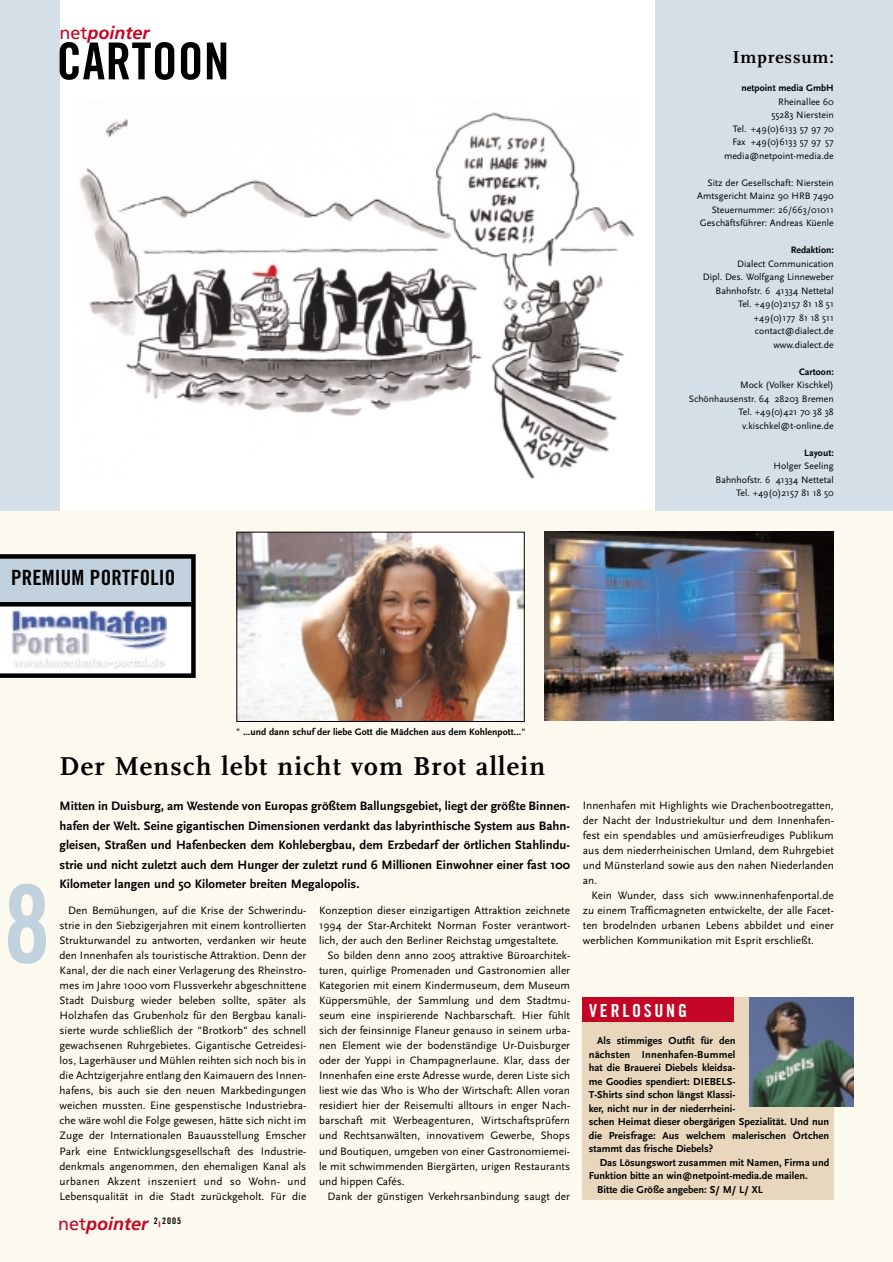
<style>
.page{position:relative;width:893px;height:1262px;background:#fff}
.page>*{position:absolute;margin:0;border:0;box-sizing:border-box;transform-origin:0 0}
.t1{font:108px "Trade Gothic Bold Cond Twenty";color:#c1d1dd}
.t2{font:51px "Trade Gothic Bold Cond Twenty";letter-spacing:.01em;color:#000}
.t3{font:700 27px "Scala";letter-spacing:.05em;color:#000}
.t4{font:21px "Trade Gothic Bold Cond Twenty";letter-spacing:.01em;color:#000}
.t5{font:italic 700 18px "Frutiger";color:#c40626}
.t6{font:700 18px "Scala";letter-spacing:.05em;color:#000}
.t7{font:18px "Trade Gothic Bold Cond Twenty";letter-spacing:.15em;color:#fff}
.t8{font:700 12.75px/19.5px "Scala Sans";letter-spacing:.005em;color:#000;text-align:justify}
.t9{font:11.25px/15px "Scala Sans";letter-spacing:.005em;color:#000;text-align:justify}
.t10{font:700 10.5px/13.5px "Scala Sans";letter-spacing:.005em;color:#000}
.t11{font:9.75px/13.5px "Scala Sans";letter-spacing:.005em;color:#000;text-align:right}
.t12{font:700 9.75px "Scala Sans";letter-spacing:.005em;color:#000}
.s1{font-weight:400;font-style:normal}
</style>
<div class="page">
<div style="left:0;top:510px;width:892px;height:752px;background:#fcf9ee"></div>
<div style="left:0;top:0;width:60px;height:510px;background:#d4dfe8"></div>
<img style="left:79px;top:112px;width:556px;height:367px">
<div style="left:655px;top:0;width:237px;height:510px;background:#d4dfe8"></div>
<svg style="left:0;top:554px;width:196px;height:124px;background:#a2acb3"></svg>
<img style="left:8px;top:608px;width:159px;height:63px">
<img style="left:238px;top:533px;width:284px;height:187px">
<div style="left:236px;top:531px;width:288px;height:191px;border:1px solid #000"></div>
<img style="left:544px;top:531px;width:289px;height:189px">
<div style="left:583px;top:997px;width:250px;height:202px;background:#e8d7bc"></div>
<img style="left:749px;top:997px;width:104px;height:109px">
<div style="left:583px;top:997px;width:151px;height:25px;background:#c40626"></div>
<h3 class="t5" style="left:60px;top:25px;width:91px"><span class="s1">net</span>pointer</h3>
<h2 class="t2" style="left:57px;top:43px;width:174px">CARTOON</h2>
<h3 class="t4" style="left:11px;top:569px;width:166px">PREMIUM PORTFOLIO</h3>
<h3 class="t6" style="left:732px;top:48px;width:102px">Impressum:</h3>
<p class="t12" style="left:741px;top:85px;width:94px">netpoint media GmbH</p>
<p class="t11" style="left:724px;top:96px;width:111px">Rheinallee 60<br>55283 Nierstein<br>Tel. +49(0)6133 57 97 70<br>Fax +49(0)6133 57 97 57 media@netpoint-media.de</p>
<p class="t11" style="left:697px;top:177px;width:138px">Sitz der Gesellschaft: Nierstein<br>Amtsgericht Mainz 90 HRB 7490<br>Steuernummer: 26/663/01011<br>Geschäftsführer: Andreas Küenle</p>
<p class="t12" style="left:790px;top:247px;width:45px">Redaktion:</p>
<p class="t11" style="left:702px;top:258px;width:133px">Dialect Communication<br>Dipl. Des. Wolfgang Linneweber<br>Bahnhofstr. 6 41334 Nettetal<br>Tel. +49(0)2157 81 18 51 +49(0)177 81 18 511 contact@dialect.de www.dialect.de</p>
<p class="t12" style="left:799px;top:369px;width:36px">Cartoon:</p>
<p class="t11" style="left:688px;top:379px;width:146px">Mock (Volker Kischkel)<br>Schönhausenstr. 64 28203 Bremen<br>Tel. +49(0)421 70 38 38 v.kischkel@t-online.de</p>
<p class="t12" style="left:804px;top:450px;width:31px">Layout:</p>
<p class="t11" style="left:715px;top:460px;width:120px">Holger Seeling<br>Bahnhofstr. 6 41334 Nettetal<br>Tel. +49(0)2157 81 18 50</p>
<h1 class="t1" style="left:3px;top:884px;width:49px">8</h1>
<p class="t12" style="left:236px;top:729px;width:290px">" ...und dann schuf der liebe Gott die Mädchen aus dem Kohlenpott..."</p>
<h3 class="t3" style="left:60px;top:753px;width:487px">Der Mensch lebt nicht vom Brot allein</h3>
<p class="t8" style="left:60px;top:797px;width:512px">Mitten in Duisburg, am Westende von Europas größtem Ballungsgebiet, liegt der größte Binnen&shy;hafen der Welt. Seine gigantischen Dimensionen verdankt das labyrinthische System aus Bahn&shy;gleisen, Straßen und Hafenbecken dem Kohlebergbau, dem Erzbedarf der örtlichen Stahlindu&shy;strie und nicht zuletzt auch dem Hunger der zuletzt rund 6 Millionen Einwohner einer fast 100<br>Kilometer langen und 50 Kilometer breiten Megalopolis.</p>
<p class="t9" style="left:60px;top:904px;width:248px;text-indent:9px">Den Bemühungen, auf die Krise der Schwerindu&shy;strie in den Siebzigerjahren mit einem kontrollierten Strukturwandel zu antworten, verdanken wir heute den Innenhafen als touristische Attraktion. Denn der Kanal, der die nach einer Verlagerung des Rheinstro&shy;mes im Jahre 1000 vom Flussverkehr abgeschnittene Stadt Duisburg wieder beleben sollte, später als Holzhafen das Grubenholz für den Bergbau kanali&shy;sierte wurde schließlich der "Brotkorb" des schnell gewachsenen Ruhrgebietes. Gigantische Getreidesi&shy;los, Lagerhäuser und Mühlen reihten sich noch bis in die Achtzigerjahre entlang den Kaimauern des Innen&shy;hafens, bis auch sie den neuen Markbedingungen weichen mussten. Eine gespenstische Industriebra&shy;che wäre wohl die Folge gewesen, hätte sich nicht im Zuge der Internationalen Bauausstellung Emscher Park eine Entwicklungsgesellschaft des Industrie&shy;denkmals angenommen, den ehemaligen Kanal als urbanen Akzent inszeniert und so Wohn- und Lebensqualität in die Stadt zurückgeholt. Für die</p>
<h3 class="t5" style="left:58px;top:1216px;width:124px"><span class="s1">net</span>pointer <sup>2</sup><sup>ı</sup> <sup>2005</sup></h3>
<p class="t9" style="left:319px;top:904px;width:252px">Konzeption dieser einzigartigen Attraktion zeichnete 1994 der Star-Architekt Norman Foster verantwort&shy;lich, der auch den Berliner Reichstag umgestaltete.</p>
<p class="t9" style="left:319px;top:949px;width:252px;text-indent:9px">So bilden denn anno 2005 attraktive Büroarchitek&shy;turen, quirlige Promenaden und Gastronomien aller Kategorien mit einem Kindermuseum, dem Museum Küppersmühle, der Sammlung und dem Stadtmu&shy;seum eine inspirierende Nachbarschaft. Hier fühlt sich der feinsinnige Flaneur genauso in seinem urba&shy;nen Element wie der bodenständige Ur-Duisburger oder der Yuppi in Champagnerlaune. Klar, dass der Innenhafen eine erste Adresse wurde, deren Liste sich liest wie das Who is Who der Wirtschaft: Allen voran residiert hier der Reisemulti alltours in enger Nach&shy;barschaft mit Werbeagenturen, Wirtschaftsprüfern und Rechtsanwälten, innovativem Gewerbe, Shops und Boutiquen, umgeben von einer Gastronomiemei&shy;le mit schwimmenden Biergärten, urigen Restaurants und hippen Cafés.</p>
<p class="t9" style="left:327px;top:1189px;width:244px">Dank der günstigen Verkehrsanbindung saugt der</p>
<p class="t9" style="left:583px;top:799px;width:252px">Innenhafen mit Highlights wie Drachenbootregatten, der Nacht der Industriekultur und dem Innenhafen&shy;fest ein spendables und amüsierfreudiges Publikum aus dem niederrheinischen Umland, dem Ruhrgebiet und Münsterland sowie aus den nahen Niederlanden an.</p>
<p class="t9" style="left:583px;top:889px;width:252px;text-indent:9px">Kein Wunder, dass sich www.innenhafenportal.de zu einem Trafficmagneten entwickelte, der alle Facet&shy;ten brodelnden urbanen Lebens abbildet und einer werblichen Kommunikation mit Esprit erschließt.</p>
<h3 class="t7" style="left:589px;top:1003px;width:99px">VERLOSUNG</h3>
<p class="t10" style="left:588px;top:1035px;width:242px;text-indent:9px">Als stimmiges Outfit für den<br>nächsten Innenhafen-Bummel<br>hat die Brauerei Diebels kleidsa-<br>me Goodies spendiert: DIEBELS-<br>T-Shirts sind schon längst Klassi-<br>ker, nicht nur in der niederrheini-<br>schen Heimat dieser obergärigen Spezialität. Und nun die Preisfrage: Aus welchem malerischen Örtchen stammt das frische Diebels?</p>
<p class="t10" style="left:599px;top:1156px;width:231px">Das Lösungswort zusammen mit Namen, Firma und</p>
<p class="t10" style="left:588px;top:1170px;width:220px">Funktion bitte an win@netpoint-media.de mailen.</p>
<p class="t10" style="left:597px;top:1183px;width:167px">Bitte die Größe angeben: S/ M/ L/ XL</p>
</div>
